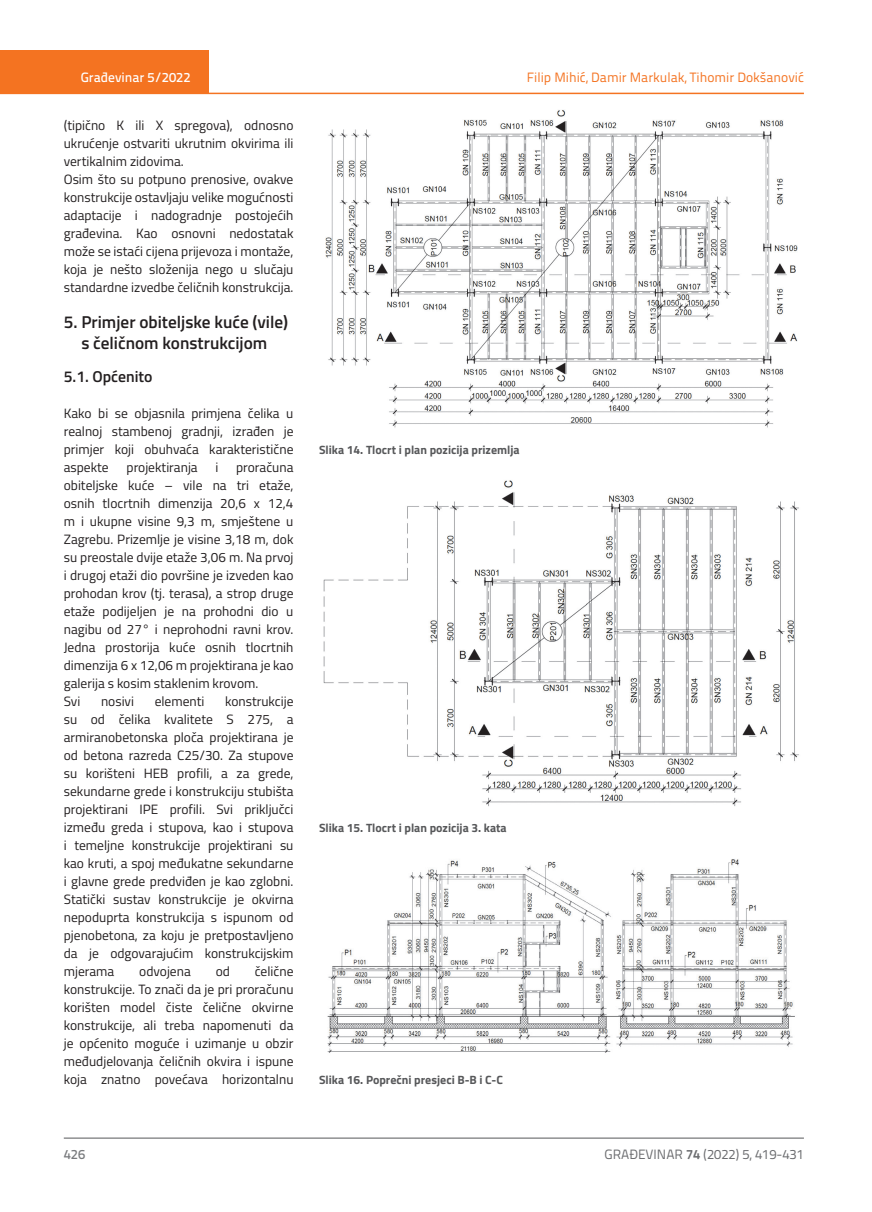
<style>
.page{position:relative;width:872px;height:1212px;background:#fff}
.page>*{position:absolute;margin:0;border:0;box-sizing:border-box;transform-origin:0 0}
.t1{font:600 17.25px/21px "Titillium";color:#231f20;text-align:center}
.t2{font:600 15.75px "Titillium";color:#231f20}
.t3{font:13.5px/18px "Titillium";color:#231f20;text-align:justify}
.t4{font:13.5px "Titillium Text 22 L";color:#f47321}
.t5{font:13.5px "Titillium Text 22 L";color:#6c6d70}
.t6{font:500 13.5px "Titillium Text 22 L";color:#fff}
.t7{font:500 13.5px "Titillium Text 22 L";color:#787a7d}
.t8{font:700 12px "Titillium";color:#57585a}
.s1{font-weight:700}
</style>
<div class="page">
<div style="left:0;top:50px;width:208px;height:44px;background:#f47321"></div>
<hr style="left:0;top:93px;width:804px;height:1px;background:#f47321">
<hr style="left:64px;top:1138px;width:740px;height:1px;background:#57585a">
<img style="left:325px;top:110px;width:473px;height:318px">
<img style="left:323px;top:480px;width:476px;height:327px">
<img style="left:327px;top:859px;width:468px;height:194px">
<p class="t6" style="left:81px;top:67px;width:111px">Građevinar 5/2022</p>
<p class="t3" style="left:64px;top:115px;width:231px;text-align:left">(tipično K ili X spregova), odnosno ukrućenje ostvariti ukrutnim okvirima ili vertikalnim zidovima.<br>Osim što su potpuno prenosive, ovakve konstrukcije ostavljaju velike mogućnosti adaptacije i nadogradnje postojećih građevina. Kao osnovni nedostatak može se istaći cijena prijevoza i montaže, koja je nešto složenija nego u slučaju standardne izvedbe čeličnih konstrukcija.</p>
<p class="t1" style="left:64px;top:310px;width:226px">5. Primjer obiteljske kuće (vile) s čeličnom konstrukcijom</p>
<p class="t2" style="left:64px;top:364px;width:90px">5.1. Općenito</p>
<p class="t3" style="left:64px;top:403px;width:231px">Kako bi se objasnila primjena čelika u realnoj stambenoj gradnji, izrađen je primjer koji obuhvaća karakteristične aspekte</p>
<p class="t3" style="left:64px;top:457px;width:231px;text-align:left;text-indent:172px">proračuna obiteljske kuće – vile na tri etaže, osnih tlocrtnih dimenzija 20,6 x 12,4 m i ukupne visine 9,3 m, smještene u Zagrebu. Prizemlje je visine 3,18 m, dok su preostale dvije etaže 3,06 m. Na prvoj i drugoj etaži dio površine je izveden kao prohodan krov (tj. terasa), a strop druge etaže podijeljen je na prohodni dio u nagibu od 27° i neprohodni ravni krov.<br>Jedna prostorija kuće osnih tlocrtnih dimenzija 6 x 12,06 m projektirana je kao galerija s kosim staklenim krovom.<br>Svi</p>
<p class="t3" style="left:127px;top:457px;width:73px">projektiranja</p>
<p class="t3" style="left:215px;top:457px;width:4px">i</p>
<p class="t3" style="left:64px;top:692px;width:231px;text-indent:161px">konstrukcije su od čelika kvalitete S 275, a armiranobetonska ploča projektirana je od betona razreda C25/30. Za stupove su korišteni HEB profili, a za grede, sekundarne grede i konstrukciju stubišta projektirani IPE profili. Svi priključci između greda i stupova, kao i stupova i temeljne konstrukcije projektirani su kao kruti, a spoj međukatne sekundarne i glavne grede predviđen je kao zglobni.<br>Statički sustav konstrukcije je okvirna nepoduprta konstrukcija s ispunom od pjenobetona, za koju je pretpostavljeno da je odgovarajućim konstrukcijskim mjerama</p>
<p class="t3" style="left:101px;top:692px;width:35px">nosivi</p>
<p class="t3" style="left:155px;top:692px;width:51px">elementi</p>
<p class="t3" style="left:64px;top:962px;width:231px;text-indent:191px">čelične konstrukcije. To znači da je pri proračunu korišten model čiste čelične okvirne konstrukcije, ali treba napomenuti da je općenito moguće i uzimanje u obzir međudjelovanja čeličnih okvira i ispune koja znatno povećava horizontalnu</p>
<p class="t3" style="left:139px;top:962px;width:53px">odvojena</p>
<p class="t3" style="left:216px;top:962px;width:16px">od</p>
<p class="t4" style="left:527px;top:68px;width:279px">Filip Mihić, Damir Markulak, Tihomir Dokšanović</p>
<p class="t8" style="left:319px;top:440px;width:202px">Slika 14. Tlocrt i plan pozicija prizemlja</p>
<p class="t8" style="left:319px;top:819px;width:189px">Slika 15. Tlocrt i plan pozicija 3. kata</p>
<p class="t8" style="left:319px;top:1071px;width:185px">Slika 16. Poprečni presjeci B-B i C-C</p>
<p class="t7" style="left:64px;top:1144px;width:23px">426</p>
<p class="t5" style="left:604px;top:1144px;width:201px">GRAĐEVINAR <span class="s1">74</span> (2022) 5, 419-431</p>
</div>
